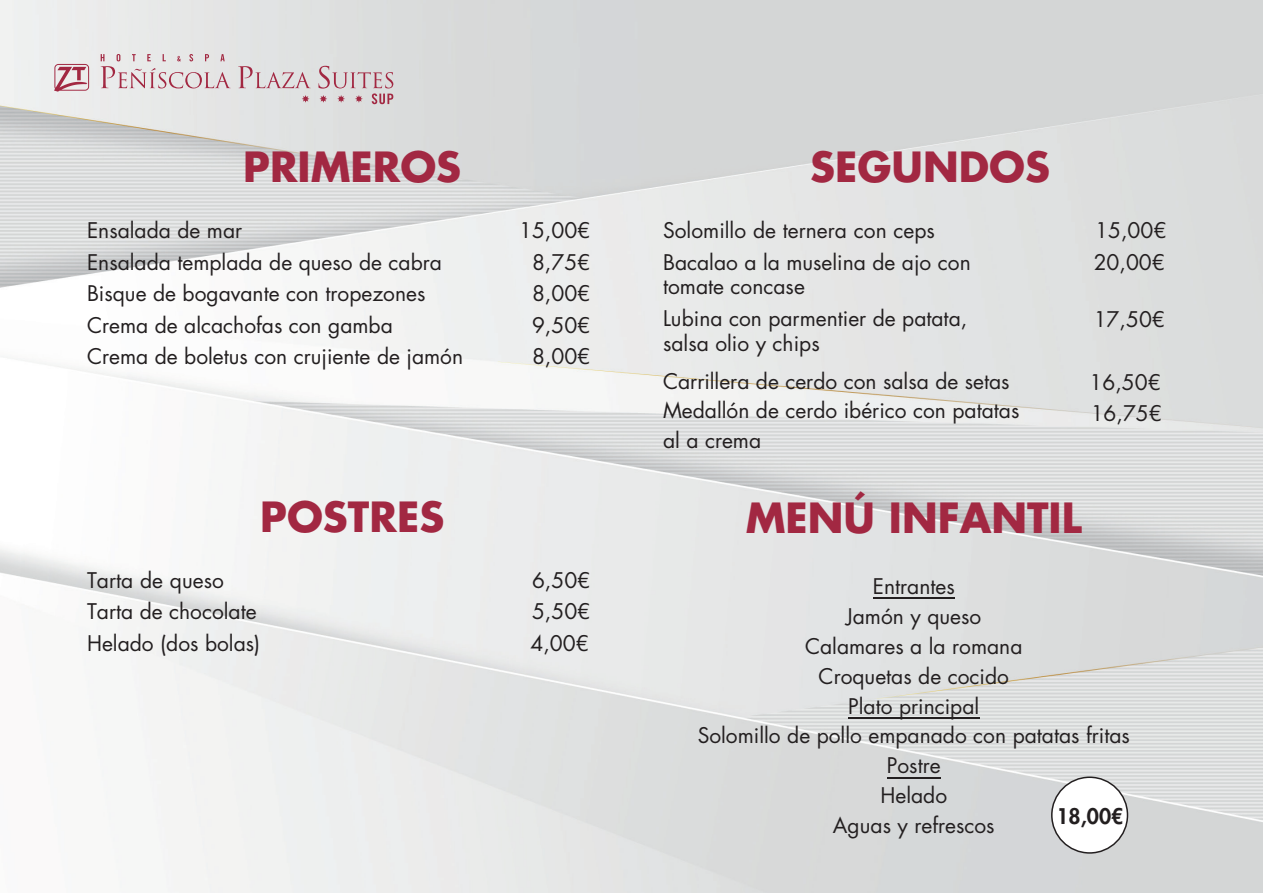
<style>
.page{position:relative;width:1263px;height:893px;background:#fff}
.page>*{position:absolute;margin:0;border:0;box-sizing:border-box;transform-origin:0 0}
.t1{font:700 40.5px "Futura Std";color:#a22842}
.t2{font:21px/29.8px "Futura Std";color:#231f20}
.t3{font:800 21px "Futura Std";color:#231f20}
</style>
<div class="page">
<img style="left:0;top:0;width:1263px;height:893px">
<svg style="left:238px;top:66px;width:73px;height:22px;background:#d5c2c7"></svg>
<svg style="left:302px;top:95px;width:7px;height:8px"></svg>
<svg style="left:318px;top:66px;width:75px;height:38px;background:#d2c0c4"></svg>
<svg style="left:101px;top:54px;width:130px;height:34px;background:#ddcdd0"></svg>
<svg style="left:54px;top:64px;width:35px;height:28px"></svg>
<hr style="left:887px;top:777px;width:54px;height:1px;background:#231f20">
<hr style="left:848px;top:717px;width:131px;height:1px;background:#231f20">
<hr style="left:873px;top:597px;width:82px;height:1px;background:#231f20">
<div style="left:1052px;top:777px;width:75px;height:76px;background:#fff;border-radius:50%"></div>
<div style="left:1051px;top:776px;width:77px;height:78px;border:2px solid #231f20;border-radius:50%"></div>
<h1 class="t1" style="left:243px;top:140px;width:219px">PRIMEROS</h1>
<p class="t2" style="left:87px;top:216px;width:157px">Ensalada de mar</p>
<p class="t2" style="left:519px;top:216px;width:73px">15,00€</p>
<p class="t2" style="left:87px;top:247px;width:356px">Ensalada templada de queso de cabra</p>
<p class="t2" style="left:532px;top:247px;width:60px">8,75€</p>
<p class="t2" style="left:87px;top:279px;width:340px">Bisque de bogavante con tropezones</p>
<p class="t2" style="left:532px;top:279px;width:60px">8,00€</p>
<p class="t2" style="left:87px;top:310px;width:307px">Crema de alcachofas con gamba</p>
<p class="t2" style="left:532px;top:310px;width:60px">9,50€</p>
<p class="t2" style="left:87px;top:342px;width:378px">Crema de boletus con crujiente de jamón</p>
<p class="t2" style="left:532px;top:342px;width:60px">8,00€</p>
<h1 class="t1" style="left:260px;top:490px;width:185px">POSTRES</h1>
<p class="t2" style="left:87px;top:565px;width:138px">Tarta de queso</p>
<p class="t2" style="left:532px;top:565px;width:60px">6,50€</p>
<p class="t2" style="left:87px;top:597px;width:171px">Tarta de chocolate</p>
<p class="t2" style="left:532px;top:597px;width:60px">5,50€</p>
<p class="t2" style="left:87px;top:628px;width:175px">Helado (dos bolas)</p>
<p class="t2" style="left:531px;top:628px;width:60px">4,00€</p>
<h1 class="t1" style="left:810px;top:140px;width:241px">SEGUNDOS</h1>
<p class="t2" style="left:663px;top:215px;width:309px;line-height:31.5px">Solomillo de ternera con ceps<br>Bacalao a la muselina de ajo con</p>
<p class="t2" style="left:663px;top:271px;width:306px;line-height:31.5px">tomate concase<br>Lubina con parmentier de patata,</p>
<p class="t2" style="left:663px;top:324px;width:348px;line-height:37.8px">salsa olio y chips<br>Carrillera de cerdo con salsa de setas</p>
<p class="t2" style="left:663px;top:396px;width:358px">Medallón de cerdo ibérico con patatas al a crema</p>
<p class="t2" style="left:1094px;top:215px;width:74px;line-height:31.5px">15,00€<br>20,00€</p>
<p class="t2" style="left:1094px;top:304px;width:73px">17,50€</p>
<p class="t2" style="left:1089px;top:366px;width:74px;line-height:31.5px">16,50€<br>16,75€</p>
<h1 class="t1" style="left:746px;top:490px;width:337px">MENÚ INFANTIL</h1>
<p class="t2" style="left:698px;top:571px;width:434px;text-align:center">Entrantes<br>Jamón y queso<br>Calamares a la romana<br>Croquetas de cocido<br>Plato principal<br>Solomillo de pollo empanado con patatas fritas<br>Postre<br>Helado<br>Aguas y refrescos</p>
<p class="t3" style="left:1056px;top:803px;width:68px">18,00€</p>
</div>
